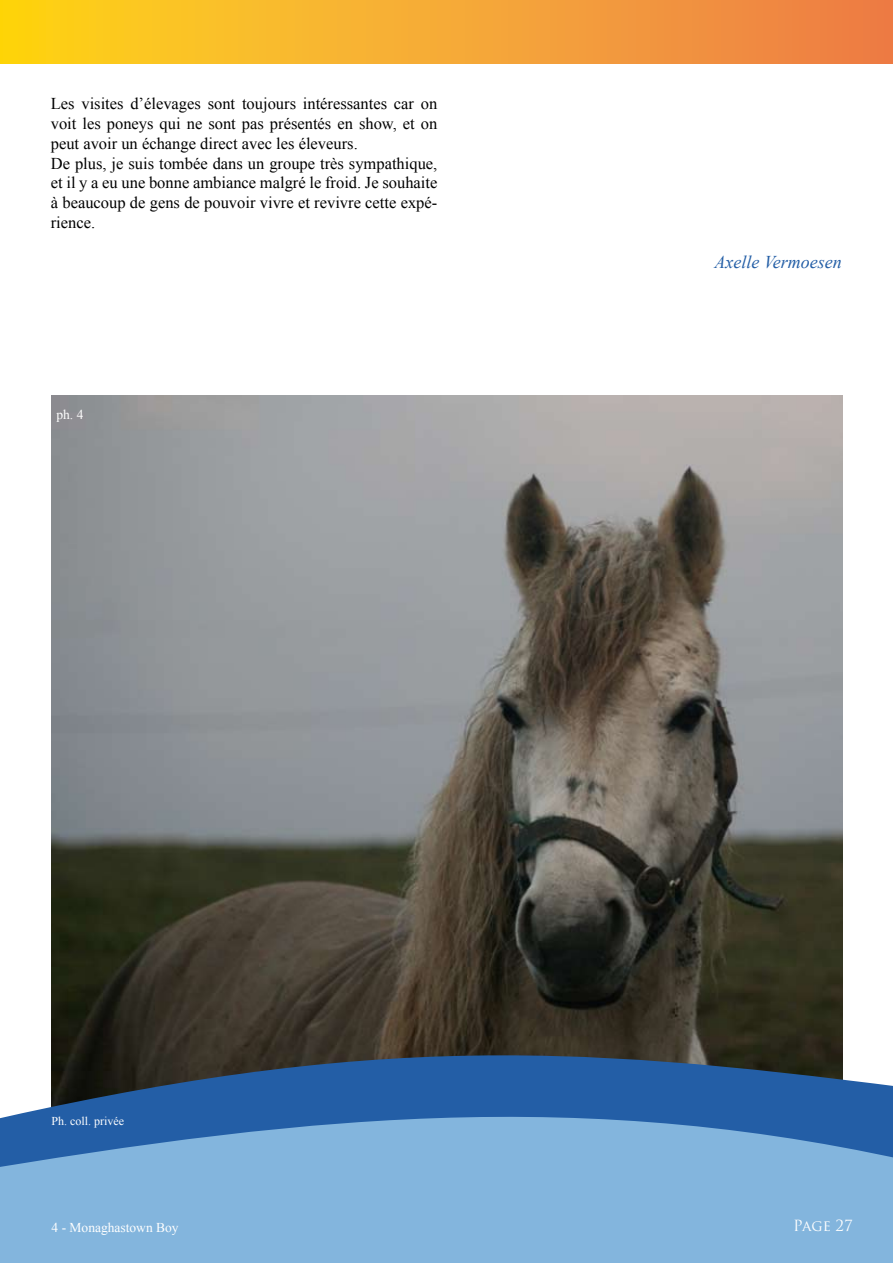
<style>
.page{position:relative;width:893px;height:1263px;background:#fff}
.page>*{position:absolute;margin:0;border:0;box-sizing:border-box;transform-origin:0 0}
.t1{font:italic 18px "Times New Roman";color:#235ea6}
.t2{font:16.5px/19.8px "Times New Roman";color:#000}
.t3{font:15px "Trajan Pro";color:#fff}
.t4{font:13.5px "Times New Roman";color:#fff}
.t5{font:12px "Times New Roman";color:#fff}
</style>
<div class="page">
<img style="left:52px;top:395px;width:790px;height:626px">
<svg style="left:0;top:1021px;width:893px;height:242px;background:#6189af"></svg>
<svg style="left:0;top:0;width:893px;height:63px;background:#f5a932"></svg>
<p class="t2" style="left:51px;top:94px;width:388px">Les visites d’élevages sont toujours intéressantes car on voit les poneys qui ne sont pas présentés en show, et on peut avoir un échange direct avec les éleveurs.<br>De plus, je suis tombée dans un groupe très sympathique, et il y a eu une bonne ambiance malgré le froid. Je souhaite à beaucoup de gens de pouvoir vivre et revivre cette expé&shy;rience.</p>
<p class="t4" style="left:56px;top:405px;width:28px">ph. 4</p>
<p class="t1" style="left:714px;top:249px;width:129px">Axelle Vermoesen</p>
<p class="t5" style="left:52px;top:1112px;width:74px">Ph. coll. privée</p>
<p class="t4" style="left:52px;top:1218px;width:129px">4 - Monaghastown Boy</p>
<p class="t3" style="left:793px;top:1216px;width:61px">Page 27</p>
</div>
